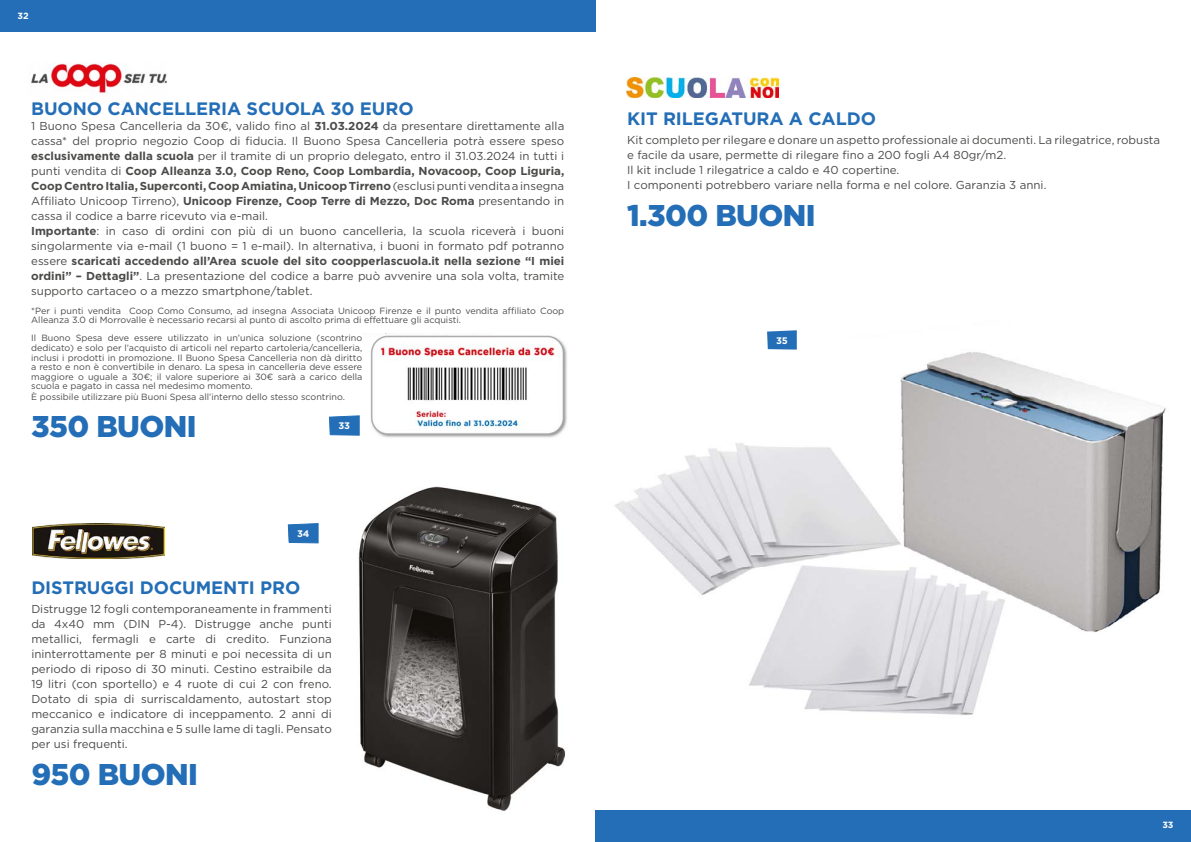
<style>
.page{position:relative;width:1191px;height:842px;background:#fff}
.page>*{position:absolute;margin:0;border:0;box-sizing:border-box;transform-origin:0 0}
.t1{font:900 30px "Gotham";letter-spacing:-.02em;color:#236eb6}
.t2{font:700 18px "Gotham";letter-spacing:-.005em;color:#236eb6}
.t3{font:11.5px/15px "Gotham";color:#4a4a49}
.t4{font:700 9.5px "Gotham";color:#fff}
.t5{font:9px/9.5px "Gotham";color:#4a4a49}
.t6{font:700 9px "Gotham";color:#fff}
.s1{font-weight:700}
</style>
<div class="page">
<img style="left:358px;top:486px;width:249px;height:325px">
<svg style="left:287px;top:523px;width:32px;height:21px"></svg>
<div style="left:0;top:0;width:595px;height:31px;background:#236eb6"></div>
<div style="left:595px;top:811px;width:596px;height:31px;background:#236eb6"></div>
<img style="left:33px;top:523px;width:131px;height:35px">
<svg style="left:329px;top:415px;width:31px;height:21px"></svg>
<img style="left:370px;top:335px;width:197px;height:103px">
<img style="left:602px;top:352px;width:564px;height:389px">
<svg style="left:767px;top:330px;width:30px;height:20px"></svg>
<img style="left:626px;top:78px;width:153px;height:20px">
<img style="left:31px;top:63px;width:136px;height:31px">
<p class="t6" style="left:17px;top:10px;width:13px">32</p>
<h2 class="t2" style="left:31px;top:97px;width:384px">BUONO CANCELLERIA SCUOLA 30 EURO</h2>
<p class="t3" style="left:31px;top:118px;width:534px">1 Buono Spesa Cancelleria da 30€, valido fino al <span class="s1">31.03.2024</span> da presentare direttamente alla cassa* del proprio negozio Coop di fiducia. Il Buono Spesa Cancelleria potrà essere speso <span class="s1">esclusivamente dalla scuola</span> per il tramite di un proprio delegato, entro il 31.03.2024 in tutti i punti vendita di <span class="s1">Coop Alleanza 3.0, Coop Reno, Coop Lombardia, Novacoop, Coop Liguria, Coop Centro Italia, Superconti, Coop Amiatina, Unicoop Tirreno</span> (esclusi punti vendita a insegna Affiliato Unicoop Tirreno), <span class="s1">Unicoop Firenze, Coop Terre di Mezzo, Doc Roma</span> presentando in cassa il codice a barre ricevuto via e-mail.<br><span class="s1">Importante</span>: in caso di ordini con più di un buono cancelleria, la scuola riceverà i buoni singolarmente via e-mail (1 buono = 1 e-mail). In alternativa, i buoni in formato pdf potranno essere <span class="s1">scaricati accedendo all’Area scuole del sito coopperlascuola.it nella sezione “I miei ordini” – Dettagli”</span>. La presentazione del codice a barre può avvenire una sola volta, tramite supporto cartaceo o a mezzo smartphone/tablet.</p>
<p class="t5" style="left:31px;top:306px;width:534px">*Per i punti vendita Coop Como Consumo, ad insegna Associata Unicoop Firenze e il punto vendita affiliato Coop<br>Alleanza 3.0 di Morrovalle è necessario recarsi al punto di ascolto prima di effettuare gli acquisti.</p>
<p class="t5" style="left:31px;top:333px;width:332px;text-align:justify">Il Buono Spesa deve essere utilizzato in un’unica soluzione (scontrino dedicato) e solo per l’acquisto di articoli nel reparto cartoleria/cancelleria, inclusi i prodotti in promozione. Il Buono Spesa Cancelleria non dà diritto a resto e non è convertibile in denaro. La spesa in cancelleria deve essere maggiore o uguale a 30€; il valore superiore ai 30€ sarà a carico della scuola e pagato in cassa nel medesimo momento.</p>
<p class="t5" style="left:31px;top:392px;width:315px">È possibile utilizzare più Buoni Spesa all’interno dello stesso scontrino.</p>
<h1 class="t1" style="left:31px;top:406px;width:167px">350 BUONI</h1>
<p class="t4" style="left:338px;top:420px;width:13px">33</p>
<p class="t4" style="left:297px;top:527px;width:14px">34</p>
<h2 class="t2" style="left:31px;top:576px;width:270px">DISTRUGGI DOCUMENTI PRO</h2>
<p class="t3" style="left:31px;top:601px;width:302px;text-align:justify">Distrugge 12 fogli contemporaneamente in frammenti da 4x40 mm (DIN P-4). Distrugge anche punti metallici, fermagli e carte di credito. Funziona ininterrottamente per 8 minuti e poi necessita di un periodo di riposo di 30 minuti. Cestino estraibile da 19 litri (con sportello) e 4 ruote di cui 2 con freno.<br>Dotato di spia di surriscaldamento, autostart stop meccanico e indicatore di inceppamento. 2 anni di garanzia sulla macchina e 5 sulle lame di tagli. Pensato per usi frequenti.</p>
<h1 class="t1" style="left:31px;top:754px;width:168px">950 BUONI</h1>
<h2 class="t2" style="left:627px;top:107px;width:250px">KIT RILEGATURA A CALDO</h2>
<p class="t3" style="left:627px;top:132px;width:534px">Kit completo per rilegare e donare un aspetto professionale ai documenti. La rilegatrice, robusta e facile da usare, permette di rilegare fino a 200 fogli A4 80gr/m2.<br>Il kit include 1 rilegatrice a caldo e 40 copertine.<br>I componenti potrebbero variare nella forma e nel colore. Garanzia 3 anni.</p>
<h1 class="t1" style="left:627px;top:195px;width:190px">1.300 BUONI</h1>
<p class="t4" style="left:776px;top:334px;width:13px">35</p>
<p class="t6" style="left:1162px;top:819px;width:13px">33</p>
</div>
